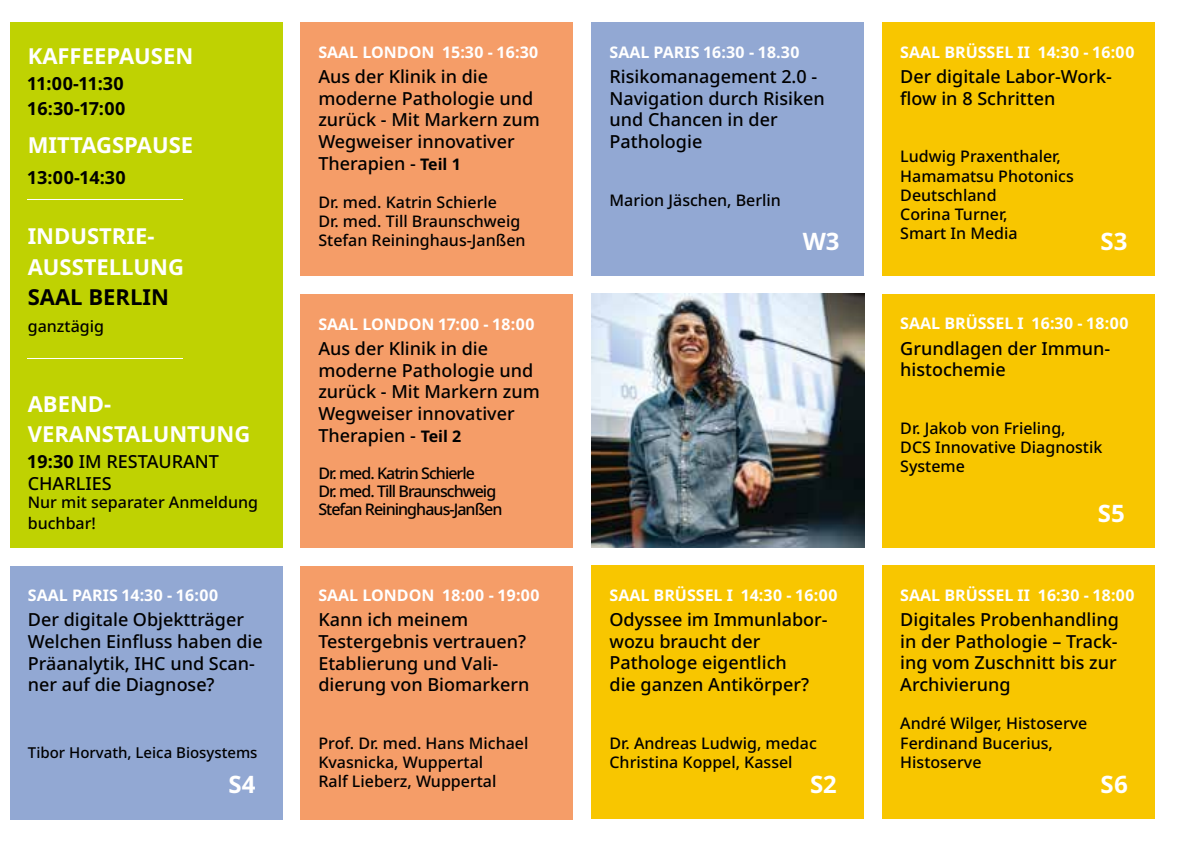
<style>
.page{position:relative;width:1191px;height:842px;background:#fff}
.page>*{position:absolute;margin:0;border:0;box-sizing:border-box;transform-origin:0 0}
.t1{font:700 24px "Noto Sans";color:#fff}
.t2{font:700 22px/30.4px "Noto Sans";color:#fff}
.t3{font:700 22px "Noto Sans";color:#000}
.t4{font:500 18px/21.6px "Noto Sans";color:#000}
.t5{font:700 18px/25.6px "Noto Sans";color:#000}
.t6{font:500 16px/19.2px "Noto Sans";color:#000}
.t7{font:700 16px "Noto Sans";color:#fff}
.t8{font:500 16px/18px "Noto Sans";letter-spacing:-.06em;color:#000}
.t9{font:500 15px "Noto Sans";color:#000}
.s1{font-weight:700}
.s2{font-weight:700;font-size:16px}
</style>
<div class="page">
<img style="left:591px;top:294px;width:273px;height:253px">
<div style="left:10px;top:22px;width:273px;height:526px;background:#bfd202"></div>
<div style="left:300px;top:22px;width:273px;height:254px;background:#f59d68"></div>
<div style="left:300px;top:566px;width:273px;height:253px;background:#f59d68"></div>
<div style="left:882px;top:22px;width:273px;height:254px;background:#f8c600"></div>
<div style="left:591px;top:22px;width:273px;height:254px;background:#92a8d3"></div>
<div style="left:882px;top:294px;width:273px;height:253px;background:#f8c600"></div>
<div style="left:591px;top:565px;width:273px;height:254px;background:#f8c600"></div>
<div style="left:10px;top:566px;width:273px;height:253px;background:#92a8d3"></div>
<div style="left:300px;top:294px;width:273px;height:254px;background:#f59d68"></div>
<hr style="left:28px;top:199px;width:155px;height:1px;background:#fff">
<hr style="left:28px;top:358px;width:155px;height:1px;background:#fff">
<div style="left:882px;top:565px;width:273px;height:254px;background:#f8c600"></div>
<p class="t2" style="left:28px;top:41px;width:167px">KAFFEEPAUSEN</p>
<p class="t5" style="left:28px;top:71px;width:100px">11:00-11:30<br>16:30-17:00</p>
<p class="t2" style="left:28px;top:130px;width:167px">MITTAGSPAUSE</p>
<p class="t5" style="left:28px;top:165px;width:100px">13:00-14:30</p>
<p class="t2" style="left:28px;top:222px;width:158px">INDUSTRIE-<br>AUSSTELLUNG</p>
<p class="t3" style="left:28px;top:285px;width:143px">SAAL BERLIN</p>
<p class="t6" style="left:28px;top:316px;width:78px">ganztägig</p>
<p class="t2" style="left:28px;top:389px;width:224px">ABEND-<br>VERANSTALUNTUNG</p>
<p class="t4" style="left:28px;top:451px;width:193px"><span class="s1">19:30</span> IM RESTAURANT<br>CHARLIES</p>
<p class="t6" style="left:28px;top:491px;width:232px;line-height:21.6px">Nur mit separater Anmeldung buchbar!</p>
<p class="t7" style="left:28px;top:586px;width:192px">SAAL PARIS 14:30 - 16:00</p>
<p class="t4" style="left:28px;top:609px;width:236px">Der digitale Objektträger<br>Welchen Einfluss haben die<br>Präanalytik, IHC und Scan&shy;ner auf die Diagnose?</p>
<p class="t9" style="left:28px;top:744px;width:231px">Tibor Horvath, Leica Biosystems</p>
<h1 class="t1" style="left:228px;top:771px;width:29px">S4</h1>
<p class="t7" style="left:318px;top:43px;width:222px">SAAL LONDON 15:30 - 16:30</p>
<p class="t4" style="left:318px;top:66px;width:223px">Aus der Klinik in die moderne Pathologie und zurück - Mit Markern zum<br>Wegweiser innovativer<br>Therapien - <span class="s2">Teil 1</span></p>
<p class="t6" style="left:318px;top:193px;width:209px">Dr. med. Katrin Schierle<br>Dr. med. Till Braunschweig<br>Stefan Reininghaus-Janßen</p>
<p class="t7" style="left:318px;top:315px;width:218px">SAAL LONDON 17:00 - 18:00</p>
<p class="t4" style="left:318px;top:338px;width:223px">Aus der Klinik in die moderne Pathologie und zurück - Mit Markern zum<br>Wegweiser innovativer<br>Therapien - <span class="s2">Teil 2</span></p>
<p class="t8" style="left:318px;top:464px;width:186px">Dr. med. Katrin Schierle<br>Dr. med. Till Braunschweig<br>Stefan Reininghaus-Janßen</p>
<p class="t7" style="left:318px;top:586px;width:223px">SAAL LONDON 18:00 - 19:00</p>
<p class="t4" style="left:318px;top:609px;width:213px">Kann ich meinem<br>Testergebnis vertrauen?<br>Etablierung und Vali&shy;dierung von Biomarkern</p>
<p class="t6" style="left:318px;top:734px;width:212px">Prof. Dr. med. Hans Michael<br>Kvasnicka, Wuppertal<br>Ralf Lieberz, Wuppertal</p>
<p class="t7" style="left:609px;top:43px;width:192px">SAAL PARIS 16:30 - 18.30</p>
<p class="t4" style="left:609px;top:66px;width:217px">Risikomanagement 2.0 -<br>Navigation durch Risiken und Chancen in der<br>Pathologie</p>
<p class="t6" style="left:609px;top:190px;width:173px">Marion Jäschen, Berlin</p>
<h1 class="t1" style="left:802px;top:228px;width:38px">W3</h1>
<p class="t7" style="left:609px;top:586px;width:230px">SAAL BRÜSSEL I 14:30 - 16:00</p>
<p class="t4" style="left:609px;top:609px;width:220px">Odyssee im Immunlabor&shy;wozu braucht der<br>Pathologe eigentlich<br>die ganzen Antikörper?</p>
<p class="t6" style="left:609px;top:733px;width:209px">Dr. Andreas Ludwig, medac<br>Christina Koppel, Kassel</p>
<h1 class="t1" style="left:810px;top:771px;width:28px">S2</h1>
<p class="t7" style="left:900px;top:43px;width:236px">SAAL BRÜSSEL II 14:30 - 16:00</p>
<p class="t4" style="left:900px;top:66px;width:213px">Der digitale Labor-Work&shy;flow in 8 Schritten</p>
<p class="t6" style="left:900px;top:147px;width:175px">Ludwig Praxenthaler,<br>Hamamatsu Photonics<br>Deutschland<br>Corina Turner,<br>Smart In Media</p>
<h1 class="t1" style="left:1100px;top:228px;width:28px">S3</h1>
<p class="t7" style="left:900px;top:314px;width:230px">SAAL BRÜSSEL I 16:30 - 18:00</p>
<p class="t4" style="left:900px;top:338px;width:212px">Grundlagen der Immun&shy;histochemie</p>
<p class="t6" style="left:900px;top:419px;width:204px">Dr. Jakob von Frieling,<br>DCS Innovative Diagnostik<br>Systeme</p>
<h1 class="t1" style="left:1098px;top:499px;width:28px">S5</h1>
<p class="t7" style="left:900px;top:586px;width:236px">SAAL BRÜSSEL II 16:30 - 18:00</p>
<p class="t4" style="left:900px;top:609px;width:220px;text-align:justify">Digitales Probenhandling in der Pathologie – Track&shy;ing vom Zuschnitt bis zur Archivierung</p>
<p class="t6" style="left:900px;top:714px;width:189px">André Wilger, Histoserve<br>Ferdinand Bucerius,<br>Histoserve</p>
<h1 class="t1" style="left:1100px;top:770px;width:29px">S6</h1>
</div>
